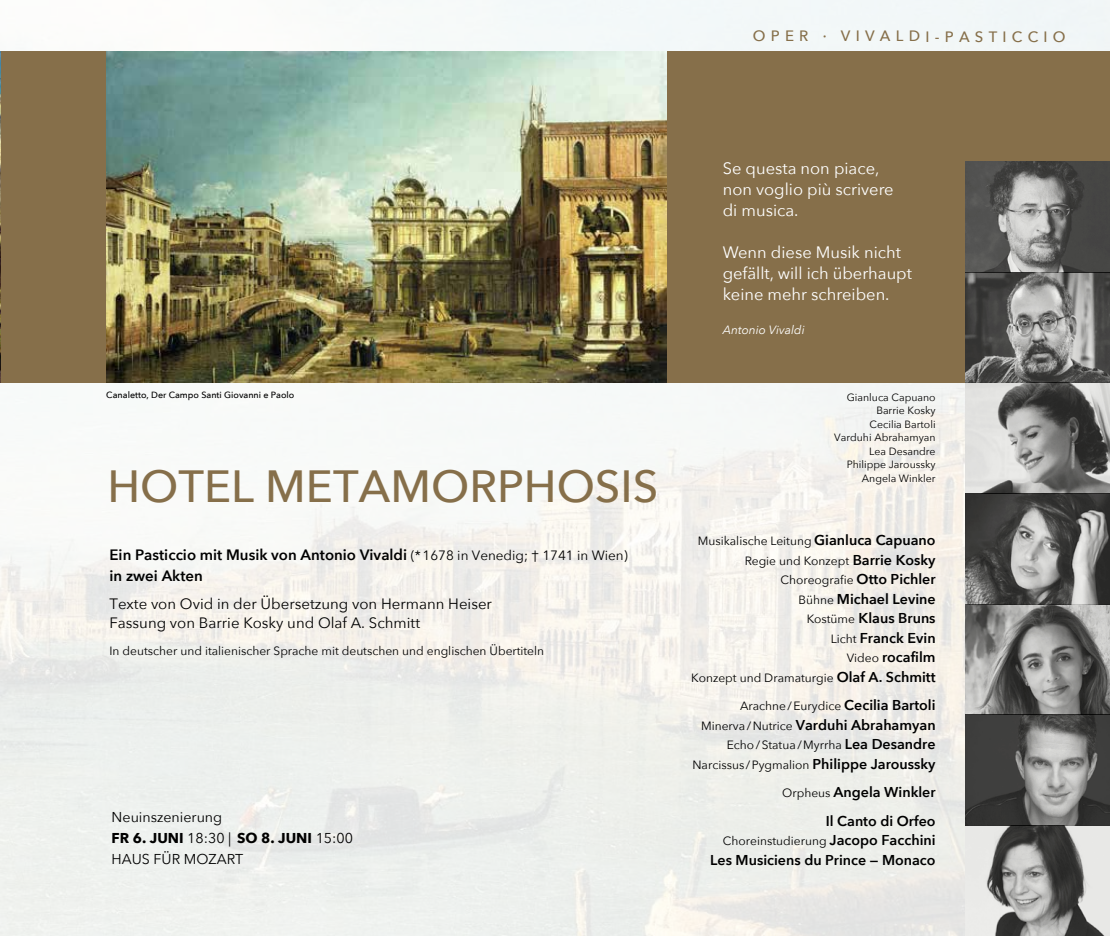
<style>
.page{position:relative;width:1110px;height:936px;background:#fff}
.page>*{position:absolute;margin:0;border:0;box-sizing:border-box;transform-origin:0 0}
.t1{font:500 45px "Avenir Next";color:#866f4a}
.t2{font:16.5px/21px "Avenir Next";color:#fff}
.t3{font:15px/19.5px "Avenir Next";color:#000}
.t4{font:600 15px/21px "Avenir Next";color:#000}
.t5{font:500 15px "Avenir Next";letter-spacing:.35em;color:#866f4a}
.t6{font:600 14.25px/19.5px "Avenir Next";color:#000;text-align:right}
.t7{font:14.25px/21px "Avenir Next";color:#000}
.t8{font:12px/19.5px "Avenir Next";color:#000;text-align:right}
.t9{font:italic 12px "Avenir Next";color:#fff}
.t10{font:10.5px/13.5px "Avenir Next";color:#000;text-align:right}
.t11{font:500 9px "Avenir Next";color:#000}
.s1{font-weight:400;font-size:13.5px}
.s2{font-weight:700}
.s3{font-weight:600;font-size:14.25px}
.s4{font-weight:400;font-size:12px}
</style>
<div class="page">
<img style="left:0;top:0;width:1110px;height:935px">
<div style="left:0;top:51px;width:1110px;height:332px;background:#866f4a"></div>
<img style="left:0;top:51px;width:1px;height:332px">
<img style="left:965px;top:162px;width:145px;height:773px">
<img style="left:106px;top:51px;width:561px;height:332px">
<p class="t5" style="left:753px;top:23px;width:314px">OPER · VIVALDI-PASTICCIO</p>
<p class="t11" style="left:106px;top:387px;width:190px">Canaletto, Der Campo Santi Giovanni e Paolo</p>
<h1 class="t1" style="left:107px;top:448px;width:552px">HOTEL METAMORPHOSIS</h1>
<p class="t4" style="left:109px;top:543px;width:520px">Ein Pasticcio mit Musik von Antonio Vivaldi <span class="s1">(*1678 in Venedig; † 1741 in Wien) </span>in zwei Akten</p>
<p class="t3" style="left:109px;top:593px;width:384px">Texte von Ovid in der Übersetzung von Hermann Heiser<br>Fassung von Barrie Kosky und Olaf A. Schmitt</p>
<p class="t8" style="left:109px;top:641px;width:436px">In deutscher und italienischer Sprache mit deutschen und englischen Übertiteln</p>
<p class="t7" style="left:112px;top:805px;width:243px">Neuinszenierung<br><span class="s2">FR 6. JUNI</span> 18:30 | <span class="s2">SO 8. JUNI</span> 15:00<br>HAUS FÜR MOZART</p>
<h2 class="t2" style="left:723px;top:157px;width:172px">Se questa non piace, non voglio più scrivere di musica.</h2>
<h2 class="t2" style="left:723px;top:241px;width:191px">Wenn diese Musik nicht gefällt, will ich überhaupt keine mehr schreiben.</h2>
<p class="t9" style="left:723px;top:319px;width:84px">Antonio Vivaldi</p>
<p class="t10" style="left:834px;top:390px;width:103px">Gianluca Capuano<br>Barrie Kosky<br>Cecilia Bartoli<br>Varduhi Abrahamyan<br>Lea Desandre<br>Philippe Jaroussky<br>Angela Winkler</p>
<p class="t8" style="left:698px;top:530px;width:239px">Musikalische Leitung <span class="s3">Gianluca Capuano<br></span>Regie und Konzept <span class="s3">Barrie Kosky<br></span>Choreografie <span class="s3">Otto Pichler</span></p>
<p class="t6" style="left:798px;top:588px;width:139px"><span class="s4">Bühne</span> Michael Levine<br><span class="s4">Kostüme</span> Klaus Bruns<br><span class="s4">Licht</span> Franck Evin<br><span class="s4">Video</span> rocafilm</p>
<p class="t8" style="left:691px;top:667px;width:246px">Konzept und Dramaturgie <span class="s3">Olaf A. Schmitt</span></p>
<p class="t8" style="left:740px;top:695px;width:197px">Arachne/Eurydice <span class="s3">Cecilia Bartoli</span></p>
<p class="t6" style="left:701px;top:714px;width:236px"><span class="s4">Minerva/Nutrice</span> Varduhi Abrahamyan</p>
<p class="t8" style="left:692px;top:734px;width:245px">Echo/Statua/Myrrha <span class="s3">Lea Desandre<br></span>Narcissus /Pygmalion <span class="s3">Philippe Jaroussky</span></p>
<p class="t6" style="left:782px;top:777px;width:155px;line-height:28.5px"><span class="s4">Orpheus</span> Angela Winkler<br>Il Canto di Orfeo</p>
<p class="t8" style="left:723px;top:830px;width:214px">Choreinstudierung <span class="s3">Jacopo Facchini</span></p>
<p class="t6" style="left:710px;top:849px;width:227px">Les Musiciens du Prince — Monaco</p>
</div>
